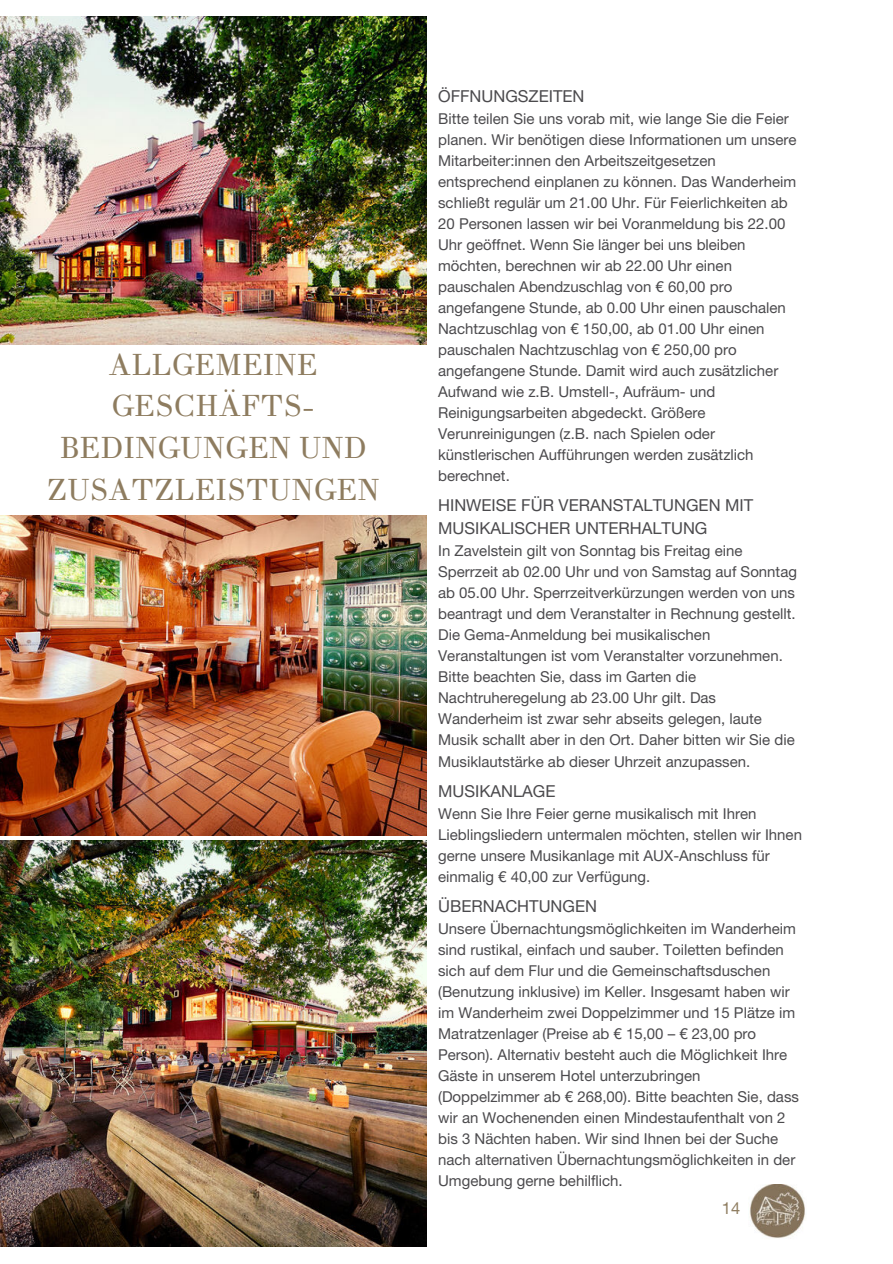
<style>
.page{position:relative;width:893px;height:1264px;background:#fff}
.page>*{position:absolute;margin:0;border:0;box-sizing:border-box;transform-origin:0 0}
.t1{font:30px/41.7px "Theano Didot";color:#8e7c5f;text-align:center}
.t2{font:16.5px/23px "Helvetica Neue LT Pro";color:#4b4a4d}
.t3{font:16.5px "Helvetica Neue LT Pro";color:#8e7c5f}
.t4{font:15px/21px "Helvetica Neue LT Pro";color:#4b4a4d}
</style>
<div class="page">
<img style="left:0;top:515px;width:426px;height:320px">
<img style="left:0;top:17px;width:426px;height:328px">
<img style="left:0;top:840px;width:426px;height:405px">
<img style="left:750px;top:1184px;width:55px;height:54px">
<h1 class="t1" style="left:47px;top:344px;width:334px">ALLGEMEINE<br>GESCHÄFTS-<br>BEDINGUNGEN UND<br>ZUSATZLEISTUNGEN</h1>
<p class="t2" style="left:438px;top:84px;width:148px">ÖFFNUNGSZEITEN</p>
<p class="t4" style="left:438px;top:108px;width:360px">Bitte teilen Sie uns vorab mit, wie lange Sie die Feier planen. Wir benötigen diese Informationen um unsere Mitarbeiter:innen den Arbeitszeitgesetzen entsprechend einplanen zu können. Das Wanderheim schließt regulär um 21.00 Uhr. Für Feierlichkeiten ab 20 Personen lassen wir bei Voranmeldung bis 22.00<br>Uhr geöffnet. Wenn Sie länger bei uns bleiben möchten, berechnen wir ab 22.00 Uhr einen pauschalen Abendzuschlag von € 60,00 pro angefangene Stunde, ab 0.00 Uhr einen pauschalen Nachtzuschlag von € 150,00, ab 01.00 Uhr einen pauschalen Nachtzuschlag von € 250,00 pro angefangene Stunde. Damit wird auch zusätzlicher Aufwand wie z.B. Umstell-, Aufräum- und Reinigungsarbeiten abgedeckt. Größere Verunreinigungen (z.B. nach Spielen oder künstlerischen Aufführungen werden zusätzlich berechnet.</p>
<p class="t2" style="left:438px;top:493px;width:316px">HINWEISE FÜR VERANSTALTUNGEN MIT<br>MUSIKALISCHER UNTERHALTUNG</p>
<p class="t4" style="left:438px;top:540px;width:360px">In Zavelstein gilt von Sonntag bis Freitag eine Sperrzeit ab 02.00 Uhr und von Samstag auf Sonntag ab 05.00 Uhr. Sperrzeitverkürzungen werden von uns beantragt und dem Veranstalter in Rechnung gestellt.<br>Die Gema-Anmeldung bei musikalischen Veranstaltungen ist vom Veranstalter vorzunehmen.<br>Bitte beachten Sie, dass im Garten die Nachtruheregelung ab 23.00 Uhr gilt. Das Wanderheim ist zwar sehr abseits gelegen, laute Musik schallt aber in den Ort. Daher bitten wir Sie die Musiklautstärke ab dieser Uhrzeit anzupassen.</p>
<p class="t2" style="left:438px;top:778px;width:119px">MUSIKANLAGE</p>
<p class="t4" style="left:438px;top:802px;width:365px">Wenn Sie Ihre Feier gerne musikalisch mit Ihren Lieblingsliedern untermalen möchten, stellen wir Ihnen gerne unsere Musikanlage mit AUX-Anschluss für einmalig € 40,00 zur Verfügung.</p>
<p class="t2" style="left:438px;top:893px;width:160px">ÜBERNACHTUNGEN</p>
<p class="t4" style="left:438px;top:917px;width:362px">Unsere Übernachtungsmöglichkeiten im Wanderheim sind rustikal, einfach und sauber. Toiletten befinden sich auf dem Flur und die Gemeinschaftsduschen (Benutzung inklusive) im Keller. Insgesamt haben wir im Wanderheim zwei Doppelzimmer und 15 Plätze im Matratzenlager (Preise ab € 15,00 – € 23,00 pro Person). Alternativ besteht auch die Möglichkeit Ihre Gäste in unserem Hotel unterzubringen (Doppelzimmer ab € 268,00). Bitte beachten Sie, dass wir an Wochenenden einen Mindestaufenthalt von 2 bis 3 Nächten haben. Wir sind Ihnen bei der Suche nach alternativen Übernachtungsmöglichkeiten in der Umgebung gerne behilflich.</p>
<p class="t3" style="left:721px;top:1198px;width:20px">14</p>
</div>
